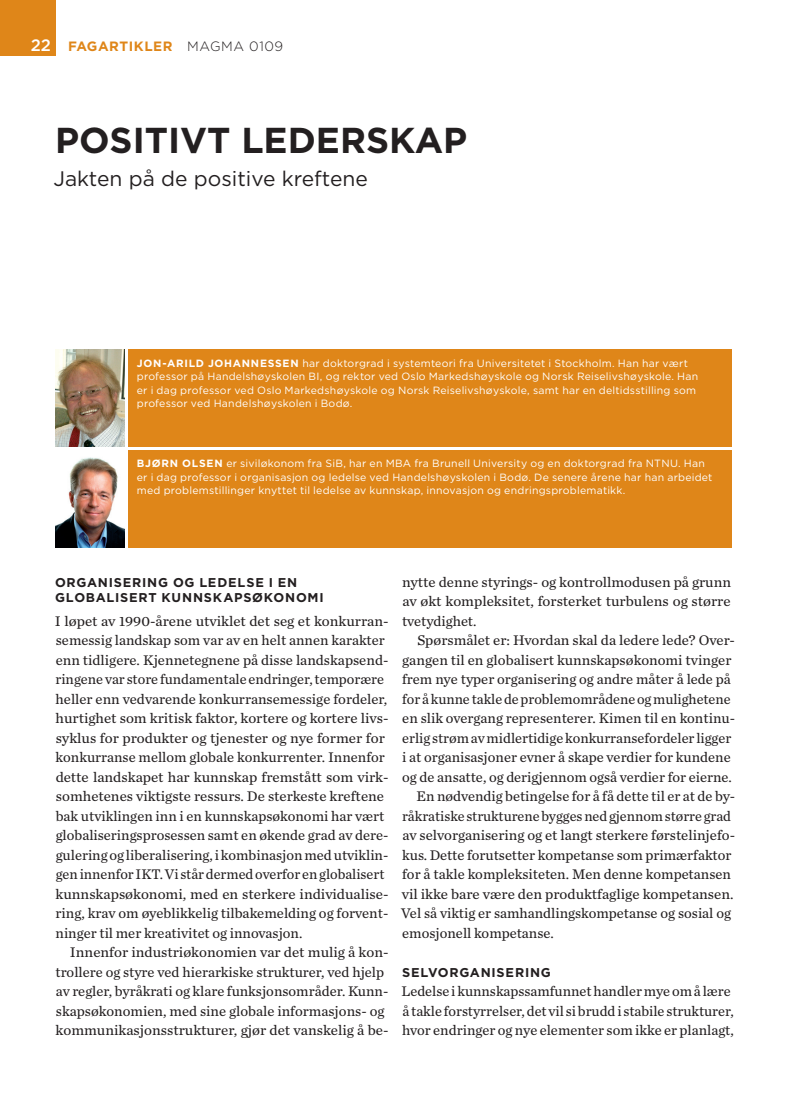
<style>
.page{position:relative;width:808px;height:1106px;background:#fff}
.page>*{position:absolute;margin:0;border:0;box-sizing:border-box;transform-origin:0 0}
.Kapittel_Tittel__s_k{font:700 36px "Gotham";color:#231f20}
.Kapittel_Undertittel{font:21px "Gotham";color:#231f20}
.Pagina{font:500 16.5px "Gotham";color:#fff}
.Brød1___f_b1{font:14.55px/19.5px "Chronicle Text G2";color:#231f20}
.Brød1_Første-__f_b1{font:14.55px/19.5px "Chronicle Text G2";color:#231f20}
.Kolumne{font:700 13.5px "Gotham";letter-spacing:.04em;color:#df8619}
.Meltittel_1__m_m_1{font:700 12.75px/15.8px "Gotham";letter-spacing:.06em;color:#231f20}
.Byline_i_boks{font:10.5px/13.5px "Gotham";letter-spacing:.02em;color:#fff}
.s1{font-weight:300;color:#231f20}
.s2{font-weight:700}
</style>
<div class="page">
<div style="left:0;top:0;width:55px;height:55px;background:#df8619"></div>
<div style="left:128px;top:349px;width:603px;height:98px;background:#df8619"></div>
<div style="left:128px;top:450px;width:603px;height:97px;background:#df8619"></div>
<img style="left:55px;top:349px;width:70px;height:98px">
<img style="left:55px;top:457px;width:70px;height:90px">
<p class="Pagina" style="left:31px;top:36px;width:22px">22</p>
<p class="Kolumne" style="left:68px;top:38px;width:217px">FAGARTIKLER <span class="s1">MAGMA 0109</span></p>
<p class="Kapittel_Tittel__s_k" style="left:55px;top:120px;width:413px">POSITIVT LEDERSKAP</p>
<p class="Kapittel_Undertittel" style="left:53px;top:167px;width:316px">Jakten på de positive kreftene</p>
<p class="Byline_i_boks" style="left:137px;top:356px;width:563px"><span class="s2">JON-ARILD JOHANNESSEN</span> har doktorgrad i systemteori fra Universitetet i Stockholm. Han har vært professor på Handelshøyskolen BI, og rektor ved Oslo Markedshøyskole og Norsk Reiselivshøyskole. Han er i dag professor ved Oslo Markedshøyskole og Norsk Reiselivshøyskole, samt har en deltidsstilling som professor ved Handelshøyskolen i Bodø.</p>
<p class="Byline_i_boks" style="left:137px;top:457px;width:577px"><span class="s2">BJØRN OLSEN</span> er siviløkonom fra SiB, har en MBA fra Brunell University og en doktorgrad fra NTNU. Han er i dag professor i organisasjon og ledelse ved Handelshøyskolen i Bodø. De senere årene har han arbeidet med problemstillinger knyttet til ledelse av kunnskap, innovasjon og endringsproblematikk.</p>
<p class="Meltittel_1__m_m_1" style="left:55px;top:574px;width:270px">ORGANISERING OG LEDELSE I EN<br>GLOBALISERT KUNNSKAPSØKONOMI</p>
<p class="Brød1_Første-__f_b1" style="left:55px;top:610px;width:334px">I løpet av 1990-årene utviklet det seg et konkurran&shy;semessig landskap som var av en helt annen karakter enn tidligere. Kjennetegnene på disse landskapsend&shy;ringene var store fundamentale endringer, temporære heller enn vedvarende konkurransemessige fordeler, hurtighet som kritisk faktor, kortere og kortere livs&shy;syklus for produkter og tjenester og nye former for konkurranse mellom globale konkurrenter. Innenfor dette landskapet har kunnskap fremstått som virk&shy;somhetenes viktigste ressurs. De sterkeste kreftene bak utviklingen inn i en kunnskapsøkonomi har vært globaliseringsprosessen samt en økende grad av dere&shy;gulering og liberalisering, i kombinasjon med utviklin&shy;gen innenfor IKT. Vi står dermed overfor en globalisert kunnskapsøkonomi, med en sterkere individualise&shy;ring, krav om øyeblikkelig tilbakemelding og forvent&shy;ninger til mer kreativitet og innovasjon.</p>
<p class="Brød1___f_b1" style="left:55px;top:942px;width:333px;text-indent:14px">Innenfor industriøkonomien var det mulig å kon&shy;trollere og styre ved hierarkiske strukturer, ved hjelp av regler, byråkrati og klare funksjonsområder. Kunn&shy;skapsøkonomien, med sine globale informasjons- og kommunikasjonsstrukturer, gjør det vanskelig å be-</p>
<p class="Brød1___f_b1" style="left:402px;top:571px;width:330px;text-align:justify">nytte denne styrings- og kontrollmodusen på grunn av økt kompleksitet, forsterket turbulens og større tvetydighet.</p>
<p class="Brød1___f_b1" style="left:402px;top:630px;width:333px;text-indent:15px">Spørsmålet er: Hvordan skal da ledere lede? Over&shy;gangen til en globalisert kunnskapsøkonomi tvinger frem nye typer organisering og andre måter å lede på for å kunne takle de problemområdene og mulighetene en slik overgang representerer. Kimen til en kontinu&shy;erlig strøm av midlertidige konkurransefordeler ligger i at organisasjoner evner å skape verdier for kundene og de ansatte, og derigjennom også verdier for eierne.</p>
<p class="Brød1___f_b1" style="left:401px;top:786px;width:334px;text-indent:15px">En nødvendig betingelse for å få dette til er at de by&shy;råkratiske strukturene bygges ned gjennom større grad av selvorganisering og et langt sterkere førstelinjefo&shy;kus. Dette forutsetter kompetanse som primærfaktor for å takle kompleksiteten. Men denne kompetansen vil ikke bare være den produktfaglige kompetansen.<br>Vel så viktig er samhandlingskompetanse og sosial og emosjonell kompetanse.</p>
<p class="Meltittel_1__m_m_1" style="left:402px;top:964px;width:150px">SELVORGANISERING</p>
<p class="Brød1_Første-__f_b1" style="left:402px;top:981px;width:334px">Ledelse i kunnskapssamfunnet handler mye om å lære å takle forstyrrelser, det vil si brudd i stabile strukturer, hvor endringer og nye elementer som ikke er planlagt,</p>
</div>
